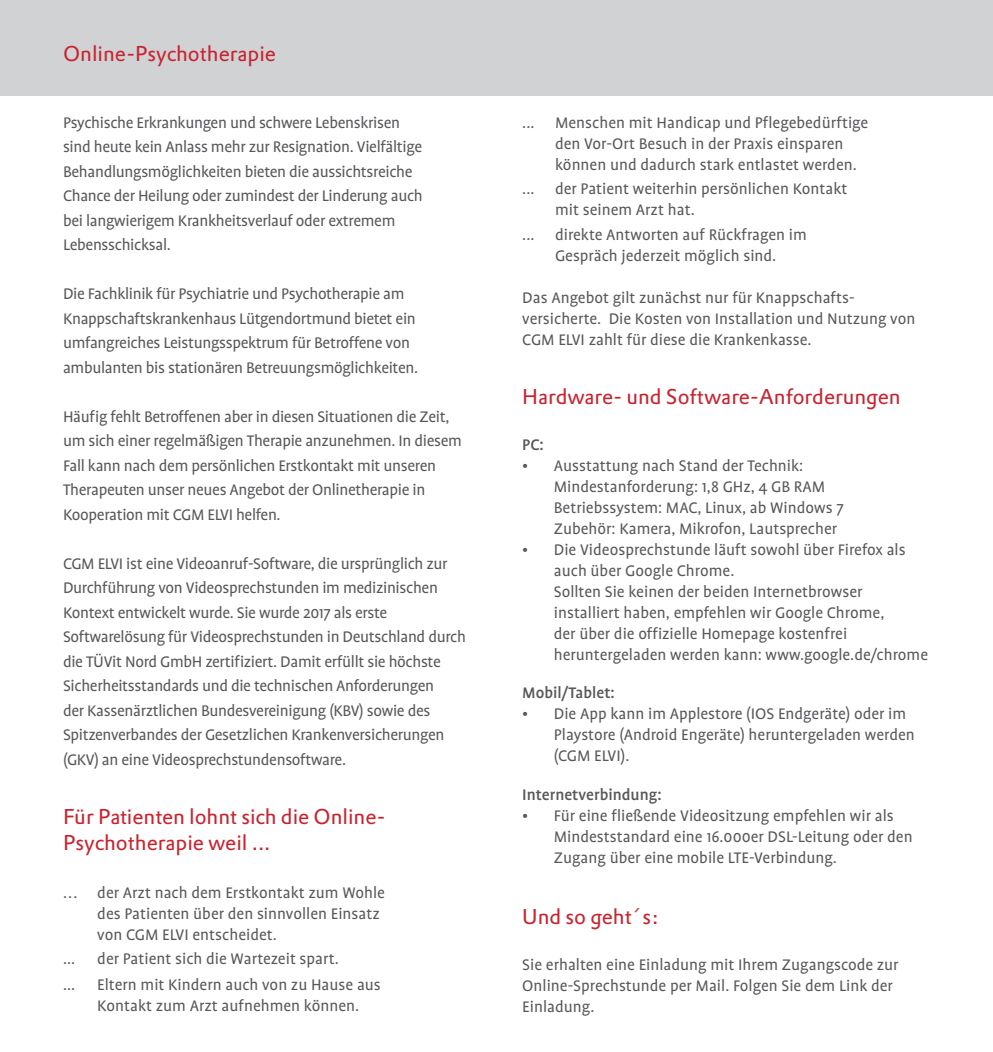
<style>
.page{position:relative;width:993px;height:1052px;background:#fff}
.page>*{position:absolute;margin:0;border:0;box-sizing:border-box;transform-origin:0 0}
.t1{font:21px/25.2px "DTL Prokyon T";color:#c82430}
.t2{font:17.5px/21px "Profile";letter-spacing:-.015em;color:#57585a}
.t3{font:500 17.5px "Profile";color:#57585a}
</style>
<div class="page">
<div style="left:0;top:0;width:992px;height:96px;background:#d1d2d4"></div>
<p class="t1" style="left:63px;top:41px;width:214px">Online-Psychotherapie</p>
<p class="t2" style="left:63px;top:110px;width:361px;line-height:24.5px">Psychische Erkrankungen und schwere Lebenskrisen sind heute kein Anlass mehr zur Resignation. Vielfältige Behandlungsmöglichkeiten bieten die aussichtsreiche Chance der Heilung oder zumindest der Linderung auch bei langwierigem Krankheitsverlauf oder extremem Lebensschicksal.</p>
<p class="t2" style="left:63px;top:282px;width:356px;line-height:24.5px">Die Fachklinik für Psychiatrie und Psychotherapie am Knappschaftskrankenhaus Lütgendortmund bietet ein umfangreiches Leistungsspektrum für Betroffene von ambulanten bis stationären Betreuungsmöglichkeiten.</p>
<p class="t2" style="left:63px;top:404px;width:400px;line-height:24.5px">Häufig fehlt Betroffenen aber in diesen Situationen die Zeit, um sich einer regelmäßigen Therapie anzunehmen. In diesem Fall kann nach dem persönlichen Erstkontakt mit unseren Therapeuten unser neues Angebot der Onlinetherapie in Kooperation mit CGM ELVI helfen.</p>
<p class="t2" style="left:63px;top:551px;width:404px;line-height:24.5px">CGM ELVI ist eine Videoanruf-Software, die ursprünglich zur Durchführung von Videosprechstunden im medizinischen Kontext entwickelt wurde. Sie wurde 2017 als erste Softwarelösung für Videosprechstunden in Deutschland durch die TÜVit Nord GmbH zertifiziert. Damit erfüllt sie höchste Sicherheitsstandards und die technischen Anforderungen<br>der Kassenärztlichen Bundesvereinigung (KBV) sowie des Spitzenverbandes der Gesetzlichen Krankenversicherungen (GKV) an eine Videosprechstundensoftware.</p>
<p class="t1" style="left:63px;top:804px;width:324px">Für Patienten lohnt sich die Online-<br>Psychotherapie weil ...</p>
<p class="t2" style="left:97px;top:882px;width:289px;text-indent:-34px">... der Arzt nach dem Erstkontakt zum Wohle des Patienten über den sinnvollen Einsatz von CGM ELVI entscheidet.</p>
<p class="t2" style="left:63px;top:948px;width:14px">...</p>
<p class="t2" style="left:97px;top:948px;width:243px">der Patient sich die Wartezeit spart.</p>
<p class="t2" style="left:63px;top:974px;width:14px">...</p>
<p class="t2" style="left:97px;top:974px;width:285px">Eltern mit Kindern auch von zu Hause aus<br>Kontakt zum Arzt aufnehmen können.</p>
<p class="t2" style="left:555px;top:112px;width:314px;text-indent:-33px">... Menschen mit Handicap und Pflegebedürftige den Vor-Ort Besuch in der Praxis einsparen können und dadurch stark entlastet werden.</p>
<p class="t2" style="left:555px;top:178px;width:294px;text-indent:-33px">... der Patient weiterhin persönlichen Kontakt mit seinem Arzt hat.</p>
<p class="t2" style="left:522px;top:224px;width:286px;text-align:center">... direkte Antworten auf Rückfragen im<br>Gespräch jederzeit möglich sind.</p>
<p class="t2" style="left:522px;top:287px;width:394px">Das Angebot gilt zunächst nur für Knappschafts&shy;versicherte. Die Kosten von Installation und Nutzung von<br>CGM ELVI zahlt für diese die Krankenkasse.</p>
<p class="t1" style="left:522px;top:383px;width:380px">Hardware- und Software-Anforderungen</p>
<p class="t3" style="left:522px;top:435px;width:23px">PC:</p>
<p class="t2" style="left:553px;top:455px;width:291px;text-indent:-32px">• Ausstattung nach Stand der Technik:<br>Mindestanforderung: 1,8 GHz, 4 GB RAM Betriebssystem: MAC, Linux, ab Windows 7<br>Zubehör: Kamera, Mikrofon, Lautsprecher</p>
<p class="t2" style="left:553px;top:539px;width:375px;text-indent:-32px">• Die Videosprechstunde läuft sowohl über Firefox als auch über Google Chrome.<br>Sollten Sie keinen der beiden Internetbrowser installiert haben, empfehlen wir Google Chrome,<br>der über die offizielle Homepage kostenfrei heruntergeladen werden kann: www.google.de/chrome</p>
<p class="t3" style="left:522px;top:684px;width:94px">Mobil/Tablet:</p>
<p class="t2" style="left:553px;top:703px;width:362px;text-indent:-32px">• Die App kann im Applestore (IOS Endgeräte) oder im<br>Playstore (Android Engeräte) heruntergeladen werden (CGM ELVI).</p>
<p class="t3" style="left:522px;top:785px;width:141px">Internetverbindung:</p>
<p class="t2" style="left:553px;top:805px;width:360px;text-indent:-32px">• Für eine fließende Videositzung empfehlen wir als<br>Mindeststandard eine 16.000er DSL-Leitung oder den<br>Zugang über eine mobile LTE-Verbindung.</p>
<p class="t1" style="left:522px;top:903px;width:138px">Und so geht´s:</p>
<p class="t2" style="left:522px;top:954px;width:378px">Sie erhalten eine Einladung mit Ihrem Zugangscode zur<br>Online-Sprechstunde per Mail. Folgen Sie dem Link der<br>Einladung.</p>
</div>
